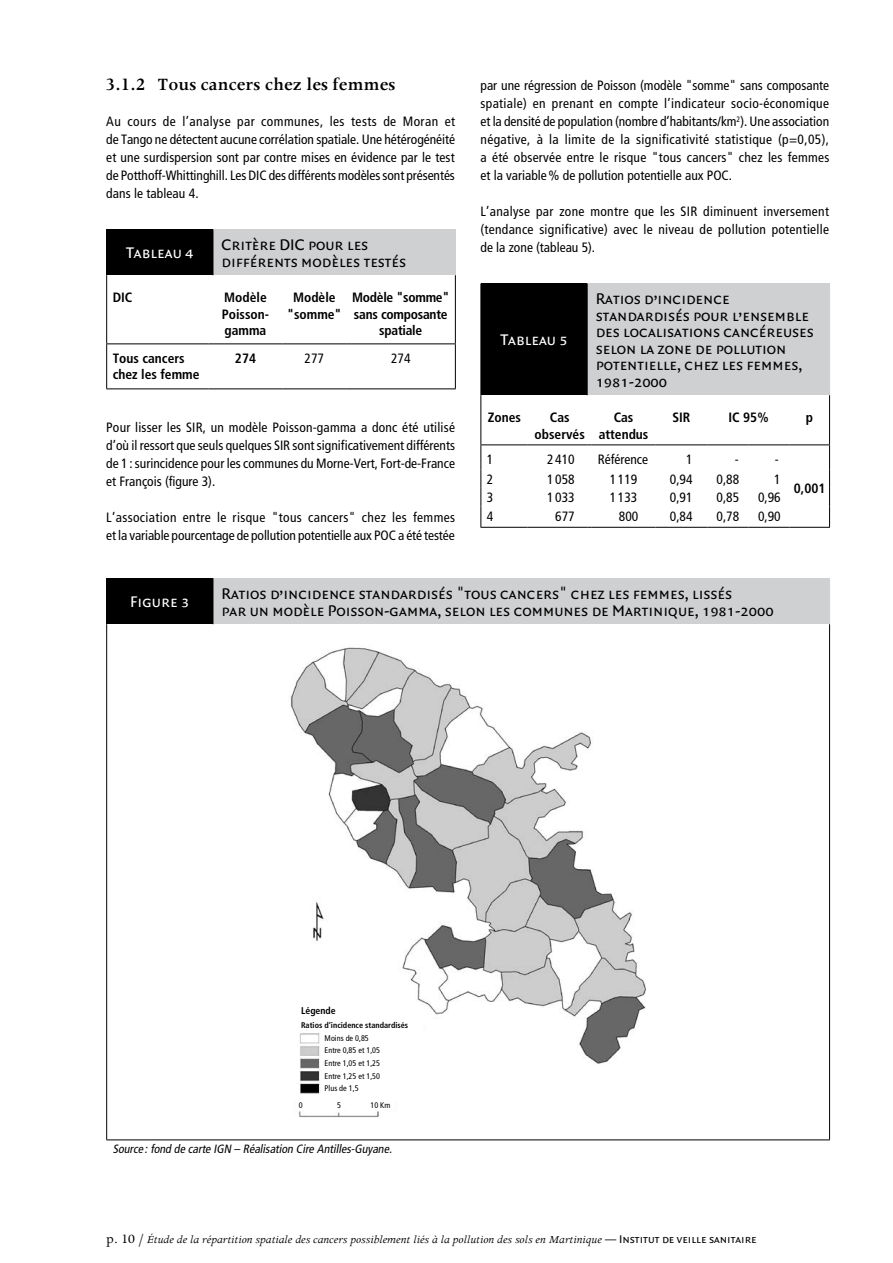
<style>
.page{position:relative;width:893px;height:1263px;background:#fff}
.page>*{position:absolute;margin:0;border:0;box-sizing:border-box;transform-origin:0 0}
.t1{font:600 19.5px "Apollo";color:#000;scale:.95 1}
.t2{font:16.5px/16.5px "Quadraat Sans Caps";color:#000}
.t3{font:16.5px "Quadraat Sans Caps";color:#fff}
.t4{font:condensed 13.5px/18px "Frutiger LT Std";color:#000;text-align:justify}
.t5{font:700 condensed 13.5px/16.5px "Frutiger LT Std";color:#000;text-align:center}
.t6{font:700 condensed 13.5px/16.5px "Frutiger LT Std";letter-spacing:-.02em;color:#000;text-align:center}
.t7{font:italic 12px "Apollo";color:#000}
.t8{font:italic condensed 12px "Frutiger LT Std";color:#000}
.t9{font:700 condensed 9.75px "Frutiger LT Std";color:#000}
.t10{font:condensed 8.1px/12.6px "Frutiger LT Std";color:#000}
.t11{font:700 condensed 8.1px "Frutiger LT Std";color:#000}
.s1{font-family:"Frutiger LT Std";font-stretch:condensed}
.s2{font-style:normal;font-size:14.25px}
.s3{font-family:"Quadraat Sans Caps";font-style:normal}
</style>
<div class="page">
<div style="left:107px;top:230px;width:106px;height:45px;background:#000"></div>
<div style="left:213px;top:230px;width:242px;height:45px;background:#cfd0d2"></div>
<hr style="left:106px;top:230px;width:1px;height:45px;background:#000">
<hr style="left:213px;top:230px;width:1px;height:45px;background:#000">
<hr style="left:455px;top:230px;width:1px;height:45px;background:#cfd0d2">
<hr style="left:106px;top:343px;width:102px;height:1px;background:#000">
<hr style="left:213px;top:343px;width:70px;height:1px;background:#000">
<hr style="left:283px;top:343px;width:63px;height:1px;background:#000">
<hr style="left:346px;top:343px;width:110px;height:1px;background:#000">
<hr style="left:106px;top:275px;width:1px;height:68px;background:#000">
<hr style="left:455px;top:275px;width:1px;height:68px;background:#000">
<hr style="left:106px;top:388px;width:102px;height:1px;background:#000">
<hr style="left:213px;top:388px;width:70px;height:1px;background:#000">
<hr style="left:283px;top:388px;width:63px;height:1px;background:#000">
<hr style="left:346px;top:388px;width:110px;height:1px;background:#000">
<hr style="left:106px;top:344px;width:1px;height:44px;background:#000">
<hr style="left:455px;top:344px;width:1px;height:44px;background:#000">
<div style="left:481px;top:284px;width:106px;height:111px;background:#000"></div>
<div style="left:587px;top:284px;width:243px;height:111px;background:#cfd0d2"></div>
<hr style="left:480px;top:284px;width:1px;height:111px;background:#000">
<hr style="left:587px;top:284px;width:1px;height:111px;background:#000">
<hr style="left:480px;top:444px;width:48px;height:1px;background:#000">
<hr style="left:528px;top:444px;width:59px;height:1px;background:#000">
<hr style="left:592px;top:444px;width:63px;height:1px;background:#000">
<hr style="left:655px;top:444px;width:52px;height:1px;background:#000">
<hr style="left:707px;top:444px;width:41px;height:1px;background:#000">
<hr style="left:748px;top:444px;width:42px;height:1px;background:#000">
<hr style="left:790px;top:444px;width:40px;height:1px;background:#000">
<hr style="left:790px;top:527px;width:40px;height:1px;background:#000">
<hr style="left:480px;top:527px;width:48px;height:1px;background:#000">
<hr style="left:528px;top:527px;width:59px;height:1px;background:#000">
<hr style="left:592px;top:527px;width:63px;height:1px;background:#000">
<hr style="left:655px;top:527px;width:52px;height:1px;background:#000">
<hr style="left:707px;top:527px;width:41px;height:1px;background:#000">
<hr style="left:748px;top:527px;width:42px;height:1px;background:#000">
<hr style="left:480px;top:395px;width:1px;height:49px;background:#000">
<hr style="left:829px;top:395px;width:1px;height:49px;background:#000">
<svg style="left:480px;top:445px;width:1px;height:82px"></svg>
<svg style="left:829px;top:445px;width:1px;height:82px"></svg>
<div style="left:107px;top:578px;width:106px;height:46px;background:#000"></div>
<div style="left:213px;top:578px;width:617px;height:46px;background:#cfd0d2"></div>
<hr style="left:106px;top:578px;width:1px;height:46px;background:#000">
<hr style="left:106px;top:1139px;width:107px;height:1px;background:#000">
<hr style="left:213px;top:1139px;width:617px;height:1px;background:#000">
<hr style="left:213px;top:578px;width:1px;height:46px;background:#000">
<hr style="left:106px;top:624px;width:1px;height:515px;background:#000">
<hr style="left:829px;top:624px;width:1px;height:515px;background:#000">
<img style="left:290px;top:647px;width:356px;height:470px">
<div style="left:321px;top:1005px;width:102px;height:89px;background:#fff"></div>
<div style="left:295px;top:1005px;width:49px;height:24px;background:#fff"></div>
<div style="left:297px;top:1099px;width:97px;height:11px;background:#fff"></div>
<h1 class="t1" style="left:106px;top:74px;width:306px">3.1.2 Tous cancers chez les femmes</h1>
<p class="t4" style="left:106px;top:112px;width:350px">Au cours de l’analyse par communes, les tests de Moran et de Tango ne détectent aucune corrélation spatiale. Une hétérogénéité et une surdispersion sont par contre mises en évidence par le test de Potthoff-Whittinghill. Les DIC des différents modèles sont présentés dans le tableau 4.</p>
<p class="t3" style="left:126px;top:244px;width:69px">Tableau 4</p>
<p class="t2" style="left:221px;top:237px;width:186px">Critère DIC pour les différents modèles testés</p>
<p class="t5" style="left:113px;top:289px;width:21px">DIC</p>
<p class="t5" style="left:222px;top:289px;width:49px;text-align:left">Modèle<br>Poisson&shy;gamma</p>
<p class="t5" style="left:287px;top:289px;width:56px">Modèle "somme"</p>
<p class="t6" style="left:352px;top:289px;width:99px">Modèle "somme" sans composante spatiale</p>
<p class="t5" style="left:113px;top:350px;width:88px;text-align:left">Tous cancers chez les femme</p>
<p class="t5" style="left:235px;top:350px;width:23px">274</p>
<p class="t4" style="left:305px;top:349px;width:21px">277</p>
<p class="t4" style="left:391px;top:349px;width:21px">274</p>
<p class="t4" style="left:106px;top:418px;width:350px">Pour lisser les SIR, un modèle Poisson-gamma a donc été utilisé d’où il ressort que seuls quelques SIR sont significativement différents de 1 : surincidence pour les communes du Morne-Vert, Fort-de-France et François (figure 3).</p>
<p class="t4" style="left:106px;top:508px;width:350px">L’association entre le risque "tous cancers" chez les femmes et la variable pourcentage de pollution potentielle aux POC a été testée</p>
<p class="t4" style="left:480px;top:76px;width:350px">par une régression de Poisson (modèle "somme" sans composante spatiale) en prenant en compte l’indicateur socio-économique et la densité de population (nombre d’habitants/km<sup>2</sup>). Une association négative, à la limite de la significativité statistique (p=0,05), a été observée entre le risque "tous cancers" chez les femmes et la variable % de pollution potentielle aux POC.</p>
<p class="t4" style="left:480px;top:202px;width:350px">L’analyse par zone montre que les SIR diminuent inversement (tendance significative) avec le niveau de pollution potentielle de la zone (tableau 5).</p>
<p class="t3" style="left:500px;top:331px;width:69px">Tableau 5</p>
<p class="t2" style="left:596px;top:291px;width:220px">Ratios d’incidence standardisés pour l’ensemble des localisations cancéreuses selon la zone de pollution potentielle, chez les femmes,<br>1981-2000</p>
<p class="t5" style="left:488px;top:409px;width:35px">Zones</p>
<p class="t5" style="left:535px;top:409px;width:52px">Cas observés</p>
<p class="t5" style="left:599px;top:409px;width:51px">Cas attendus</p>
<p class="t5" style="left:672px;top:409px;width:20px">SIR</p>
<p class="t5" style="left:728px;top:409px;width:42px">IC 95%</p>
<p class="t5" style="left:806px;top:409px;width:9px">p</p>
<p class="t4" style="left:487px;top:450px;width:8px">1</p>
<p class="t4" style="left:547px;top:450px;width:29px">2 410</p>
<p class="t4" style="left:598px;top:450px;width:52px">Référence</p>
<p class="t4" style="left:686px;top:450px;width:8px">1</p>
<p class="t4" style="left:735px;top:450px;width:5px">-</p>
<p class="t4" style="left:775px;top:450px;width:5px">-</p>
<p class="t5" style="left:794px;top:480px;width:33px">0,001</p>
<p class="t4" style="left:487px;top:470px;width:8px">2</p>
<p class="t4" style="left:547px;top:470px;width:29px">1 058</p>
<p class="t4" style="left:610px;top:470px;width:29px">1 119</p>
<p class="t4" style="left:670px;top:470px;width:24px">0,94</p>
<p class="t4" style="left:716px;top:470px;width:24px">0,88</p>
<p class="t4" style="left:774px;top:470px;width:8px">1</p>
<p class="t4" style="left:487px;top:489px;width:8px">3</p>
<p class="t4" style="left:547px;top:489px;width:29px">1 033</p>
<p class="t4" style="left:610px;top:489px;width:29px">1 133</p>
<p class="t4" style="left:670px;top:489px;width:24px">0,91</p>
<p class="t4" style="left:716px;top:489px;width:24px">0,85</p>
<p class="t4" style="left:758px;top:489px;width:24px">0,96</p>
<p class="t4" style="left:487px;top:507px;width:8px">4</p>
<p class="t4" style="left:555px;top:507px;width:21px">677</p>
<p class="t4" style="left:619px;top:507px;width:21px">800</p>
<p class="t4" style="left:670px;top:507px;width:24px">0,84</p>
<p class="t4" style="left:716px;top:507px;width:24px">0,78</p>
<p class="t4" style="left:758px;top:507px;width:24px">0,90</p>
<p class="t3" style="left:130px;top:593px;width:61px">Figure 3</p>
<p class="t2" style="left:221px;top:586px;width:554px">Ratios d’incidence standardisés <span class="s1">"</span>tous cancers<span class="s1">"</span> chez les femmes, lissés<br>par un modèle Poisson-gamma, selon les communes de Martinique, 1981-2000</p>
<p class="t9" style="left:301px;top:1004px;width:36px">Légende</p>
<p class="t11" style="left:301px;top:1020px;width:109px">Ratios d‘incidence standardisés</p>
<p class="t10" style="left:325px;top:1032px;width:57px">Moins de 0,85<br>Entre 0,85 et 1,05<br>Entre 1,05 et 1,25<br>Entre 1,25 et 1,50<br>Plus de 1,5</p>
<p class="t10" style="left:299px;top:1099px;width:5px">0</p>
<p class="t10" style="left:337px;top:1099px;width:5px">5</p>
<p class="t10" style="left:370px;top:1099px;width:21px">10 Km</p>
<p class="t8" style="left:113px;top:1142px;width:283px">Source :fond de carte IGN – Réalisation Cire Antilles-Guyane.</p>
<p class="t7" style="left:106px;top:1233px;width:652px"><span class="s2">p. 10 /</span> Étude de la répartition spatiale des cancers possiblement liés à la pollution des sols en Martinique <span class="s3">— Institut de veille sanitaire</span></p>
</div>
